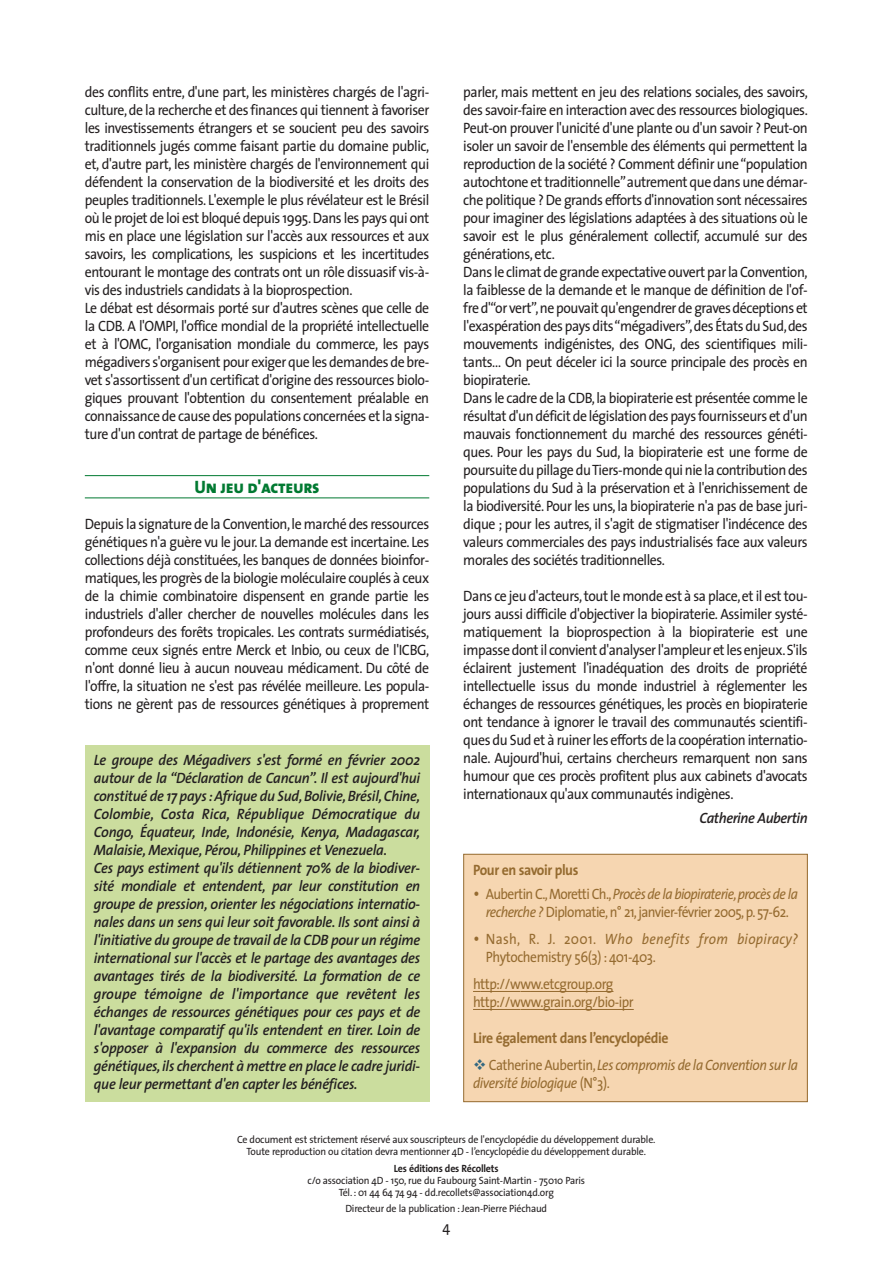
<style>
.page{position:relative;width:893px;height:1263px;background:#fff}
.page>*{position:absolute;margin:0;border:0;box-sizing:border-box;transform-origin:0 0}
.t1{font:18px "The Sans Extra Bold Caps";letter-spacing:-.02em;color:#007931;scale:.95 1}
.t2{font:15px/18px "The Sans";letter-spacing:-.03em;color:#231f20;scale:.92 1}
.t3{font:italic 600 15px/18px "The Sans";letter-spacing:-.02em;color:#231f20;scale:.95 1}
.t4{font:15px/18px "The Sans";letter-spacing:-.03em;color:#956b30;scale:.9 1}
.t5{font:700 15px/27px "The Sans";letter-spacing:-.03em;color:#956b30;scale:.92 1}
.t6{font:italic 15px "The Sans";letter-spacing:-.03em;color:#956b30;scale:.9 1}
.t7{font:15px "The Sans";letter-spacing:-.03em;color:#231f20;scale:.95 1}
.t8{font:10.5px/12px "The Sans";letter-spacing:-.02em;color:#231f20;text-align:center;scale:.95 1}
.t9{font:700 10.5px "The Sans";letter-spacing:-.02em;color:#231f20;scale:.95 1}
.s1{font-size:18px}
.s2{font-style:italic}
.s3{font-weight:400}
.s4{font-weight:400;font-style:italic}
.s5{font-style:normal}
</style>
<div class="page">
<hr style="left:85px;top:475px;width:344px;height:1px;background:#007931">
<hr style="left:85px;top:497px;width:344px;height:1px;background:#007931">
<div style="left:464px;top:854px;width:343px;height:248px;background:#f6d6b1"></div>
<hr style="left:480px;top:991px;width:40px;height:1px;background:#956b30">
<svg style="left:520px;top:991px;width:20px;height:1px"></svg>
<hr style="left:540px;top:991px;width:31px;height:1px;background:#956b30">
<svg style="left:571px;top:991px;width:42px;height:1px"></svg>
<hr style="left:480px;top:1009px;width:40px;height:1px;background:#956b30">
<svg style="left:520px;top:1009px;width:34px;height:1px"></svg>
<hr style="left:554px;top:1009px;width:31px;height:1px;background:#956b30">
<hr style="left:585px;top:1009px;width:49px;height:1px;background:#956b30">
<div style="left:463px;top:854px;width:345px;height:248px;border:1px solid #956b30"></div>
<div style="left:85px;top:745px;width:344px;height:357px;background:#cbdd9e"></div>
<p class="t2" style="left:85px;top:84px;width:376px">des conflits entre, d'une part, les ministères chargés de l'agri&shy;culture,de la recherche et des finances qui tiennent à favoriser les investissements étrangers et se soucient peu des savoirs traditionnels jugés comme faisant partie du domaine public, et, d'autre part, les ministère chargés de l'environnement qui défendent la conservation de la biodiversité et les droits des peuples traditionnels. L'exemple le plus révélateur est le Brésil où le projet de loi est bloqué depuis 1995.Dans les pays qui ont mis en place une législation sur l'accès aux ressources et aux savoirs, les complications, les suspicions et les incertitudes entourant le montage des contrats ont un rôle dissuasif vis-à&shy;vis des industriels candidats à la bioprospection.<br>Le débat est désormais porté sur d'autres scènes que celle de la CDB. A l'OMPI, l'office mondial de la propriété intellectuelle et à l'OMC, l'organisation mondiale du commerce, les pays mégadivers s'organisent pour exiger que les demandes de bre&shy;vet s'assortissent d'un certificat d'origine des ressources biolo&shy;giques prouvant l'obtention du consentement préalable en connaissance de cause des populations concernées et la signa&shy;ture d'un contrat de partage de bénéfices.</p>
<p class="t1" style="left:194px;top:476px;width:133px">Un jeu d'acteurs</p>
<p class="t2" style="left:85px;top:516px;width:376px;text-align:justify">Depuis la signature de la Convention,le marché des ressources génétiques n'a guère vu le jour. La demande est incertaine. Les collections déjà constituées, les banques de données bioinfor&shy;matiques,les progrès de la biologie moléculaire couplés à ceux de la chimie combinatoire dispensent en grande partie les industriels d'aller chercher de nouvelles molécules dans les profondeurs des forêts tropicales. Les contrats surmédiatisés, comme ceux signés entre Merck et Inbio, ou ceux de l'ICBG, n'ont donné lieu à aucun nouveau médicament. Du côté de l'offre, la situation ne s'est pas révélée meilleure. Les popula&shy;tions ne gèrent pas de ressources génétiques à proprement</p>
<p class="t3" style="left:94px;top:753px;width:345px">Le groupe des Mégadivers s'est formé en février 2002 autour de la “Déclaration de Cancun”. Il est aujourd'hui constitué de 17 pays : Afrique du Sud, Bolivie, Brésil, Chine, Colombie, Costa Rica, République Démocratique du Congo, Équateur, Inde, Indonésie, Kenya, Madagascar, Malaisie, Mexique, Pérou, Philippines et Venezuela.<br>Ces pays estiment qu'ils détiennent 70% de la biodiver&shy;sité mondiale et entendent, par leur constitution en groupe de pression, orienter les négociations internatio&shy;nales dans un sens qui leur soit favorable. Ils sont ainsi à l'initiative du groupe de travail de la CDB pour un régime international sur l'accès et le partage des avantages des avantages tirés de la biodiversité. La formation de ce groupe témoigne de l'importance que revêtent les échanges de ressources génétiques pour ces pays et de l'avantage comparatif qu'ils entendent en tirer. Loin de s'opposer à l'expansion du commerce des ressources génétiques, ils cherchent à mettre en place le cadre juridi&shy;que leur permettant d'en capter les bénéfices.</p>
<p class="t2" style="left:463px;top:84px;width:376px">parler, mais mettent en jeu des relations sociales, des savoirs, des savoir-faire en interaction avec des ressources biologiques.<br>Peut-on prouver l'unicité d'une plante ou d'un savoir ? Peut-on isoler un savoir de l'ensemble des éléments qui permettent la reproduction de la société ? Comment définir une “population autochtone et traditionnelle”autrement que dans une démar&shy;che politique ? De grands efforts d'innovation sont nécessaires pour imaginer des législations adaptées à des situations où le savoir est le plus généralement collectif, accumulé sur des générations, etc.<br>Dans le climat de grande expectative ouvert par la Convention, la faiblesse de la demande et le manque de définition de l'of&shy;fre d'“or vert”,ne pouvait qu'engendrer de graves déceptions et l'exaspération des pays dits “mégadivers”,des États du Sud,des mouvements indigénistes, des ONG, des scientifiques mili&shy;tants… On peut déceler ici la source principale des procès en biopiraterie.<br>Dans le cadre de la CDB,la biopiraterie est présentée comme le résultat d'un déficit de législation des pays fournisseurs et d'un mauvais fonctionnement du marché des ressources généti&shy;ques. Pour les pays du Sud, la biopiraterie est une forme de poursuite du pillage du Tiers-monde qui nie la contribution des populations du Sud à la préservation et à l'enrichissement de la biodiversité. Pour les uns, la biopiraterie n'a pas de base juri&shy;dique ; pour les autres, il s'agit de stigmatiser l'indécence des valeurs commerciales des pays industrialisés face aux valeurs morales des sociétés traditionnelles.</p>
<p class="t2" style="left:463px;top:588px;width:376px;text-align:justify">Dans ce jeu d'acteurs,tout le monde est à sa place,et il est tou&shy;jours aussi difficile d'objectiver la biopiraterie. Assimiler systé&shy;matiquement la bioprospection à la biopiraterie est une impasse dont il convient d'analyser l'ampleur et les enjeux.S'ils éclairent justement l'inadéquation des droits de propriété intellectuelle issus du monde industriel à réglementer les échanges de ressources génétiques, les procès en biopiraterie ont tendance à ignorer le travail des communautés scientifi&shy;ques du Sud et à ruiner les efforts de la coopération internatio&shy;nale. Aujourd'hui, certains chercheurs remarquent non sans humour que ces procès profitent plus aux cabinets d'avocats internationaux qu'aux communautés indigènes.</p>
<p class="t3" style="left:699px;top:810px;width:115px">Catherine Aubertin</p>
<p class="t5" style="left:473px;top:857px;width:116px">Pour en savoir plus</p>
<p class="t4" style="left:473px;top:887px;width:362px;text-align:center"><span class="s1">•</span> Aubertin C.,Moretti Ch.,<span class="s2">Procès de la biopiraterie,procès de la recherche ?</span> Diplomatie,n° 21,janvier-février 2005,p. 57-62.</p>
<p class="t4" style="left:486px;top:932px;width:348px;text-indent:-13px"><span class="s1">•</span> Nash, R. J. 2001. <span class="s2">Who benefits from biopiracy?<br></span>Phytochemistry 56(3) : 401-403.</p>
<p class="t4" style="left:473px;top:977px;width:180px">http://www.etcgroup.org http://www.grain.org/bio-ipr</p>
<p class="t5" style="left:489px;top:1025px;width:338px;text-indent:-16px">Lire également dans l’encyclopédie<br><span class="s3">Catherine Aubertin,</span><span class="s4">Les compromis de la Convention sur la</span></p>
<p class="t6" style="left:473px;top:1077px;width:153px">diversité biologique <span class="s5">(N°3).</span></p>
<p class="t8" style="left:237px;top:1135px;width:442px">Ce document est strictement réservé aux souscripteurs de l'encyclopédie du développement durable.<br>Toute reproduction ou citation devra mentionner 4D - l’encyclopédie du développement durable.</p>
<p class="t9" style="left:394px;top:1163px;width:112px">Les éditions des Récollets</p>
<p class="t8" style="left:307px;top:1175px;width:294px">c/o association 4D - 150, rue du Faubourg Saint-Martin - 75010 Paris<br>Tél. : 01 44 64 74 94 - dd.recollets@association4d.org</p>
<p class="t8" style="left:345px;top:1203px;width:214px">Directeur de la publication : Jean-Pierre Piéchaud</p>
<p class="t7" style="left:442px;top:1221px;width:10px">4</p>
</div>
